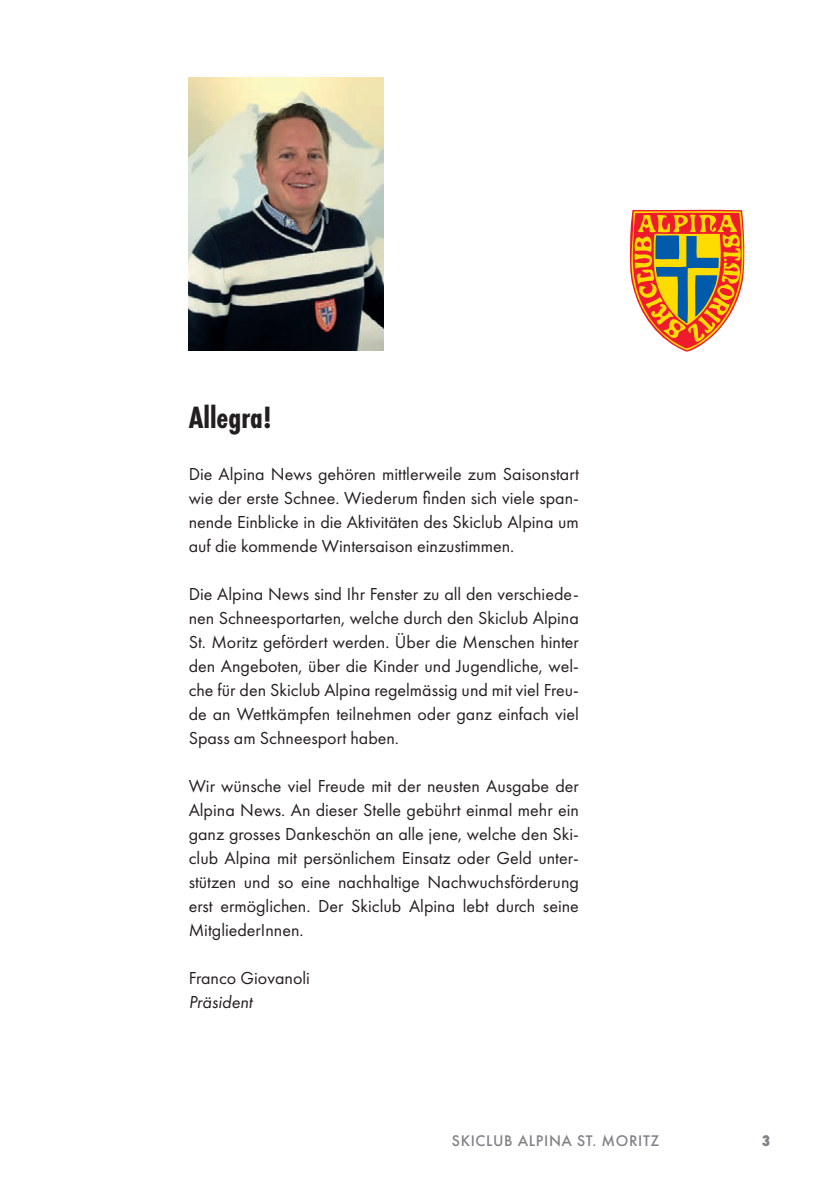
<style>
.page{position:relative;width:840px;height:1191px;background:#fff}
.page>*{position:absolute;margin:0;border:0;box-sizing:border-box;transform-origin:0 0}
.t1{font:700 32px "Futura PT Cond";color:#231f20}
.t2{font:18px/24px "Futura PT";color:#231f20;text-align:justify}
.t3{font:italic 18px "Futura PT";color:#231f20}
.t4{font:500 16px "Futura PT";letter-spacing:.04em;color:#808285}
.t5{font:800 16px "Futura PT Cond";color:#808285}
</style>
<div class="page">
<img style="left:188px;top:78px;width:195px;height:272px">
<svg style="left:630px;top:210px;width:114px;height:141px"></svg>
<h1 class="t1" style="left:188px;top:399px;width:85px">Allegra!</h1>
<p class="t2" style="left:188px;top:462px;width:391px">Die Alpina News gehören mittlerweile zum Saisonstart wie der erste Schnee. Wiederum finden sich viele span&shy;nende Einblicke in die Aktivitäten des Skiclub Alpina um auf die kommende Wintersaison einzustimmen.</p>
<p class="t2" style="left:188px;top:582px;width:391px">Die Alpina News sind Ihr Fenster zu all den verschiede&shy;nen Schneesportarten, welche durch den Skiclub Alpina St. Moritz gefördert werden. Über die Menschen hinter den Angeboten, über die Kinder und Jugendliche, wel&shy;che für den Skiclub Alpina regelmässig und mit viel Freu&shy;de an Wettkämpfen teilnehmen oder ganz einfach viel Spass am Schneesport haben.</p>
<p class="t2" style="left:188px;top:774px;width:391px">Wir wünsche viel Freude mit der neusten Ausgabe der Alpina News. An dieser Stelle gebührt einmal mehr ein ganz grosses Dankeschön an alle jene, welche den Ski&shy;club Alpina mit persönlichem Einsatz oder Geld unter&shy;stützen und so eine nachhaltige Nachwuchsförderung erst ermöglichen. Der Skiclub Alpina lebt durch seine MitgliederInnen.</p>
<p class="t2" style="left:188px;top:966px;width:123px">Franco Giovanoli</p>
<p class="t3" style="left:188px;top:991px;width:65px">Präsident</p>
<p class="t4" style="left:451px;top:1131px;width:209px">SKICLUB ALPINA ST. MORITZ</p>
<p class="t5" style="left:761px;top:1131px;width:10px">3</p>
</div>
